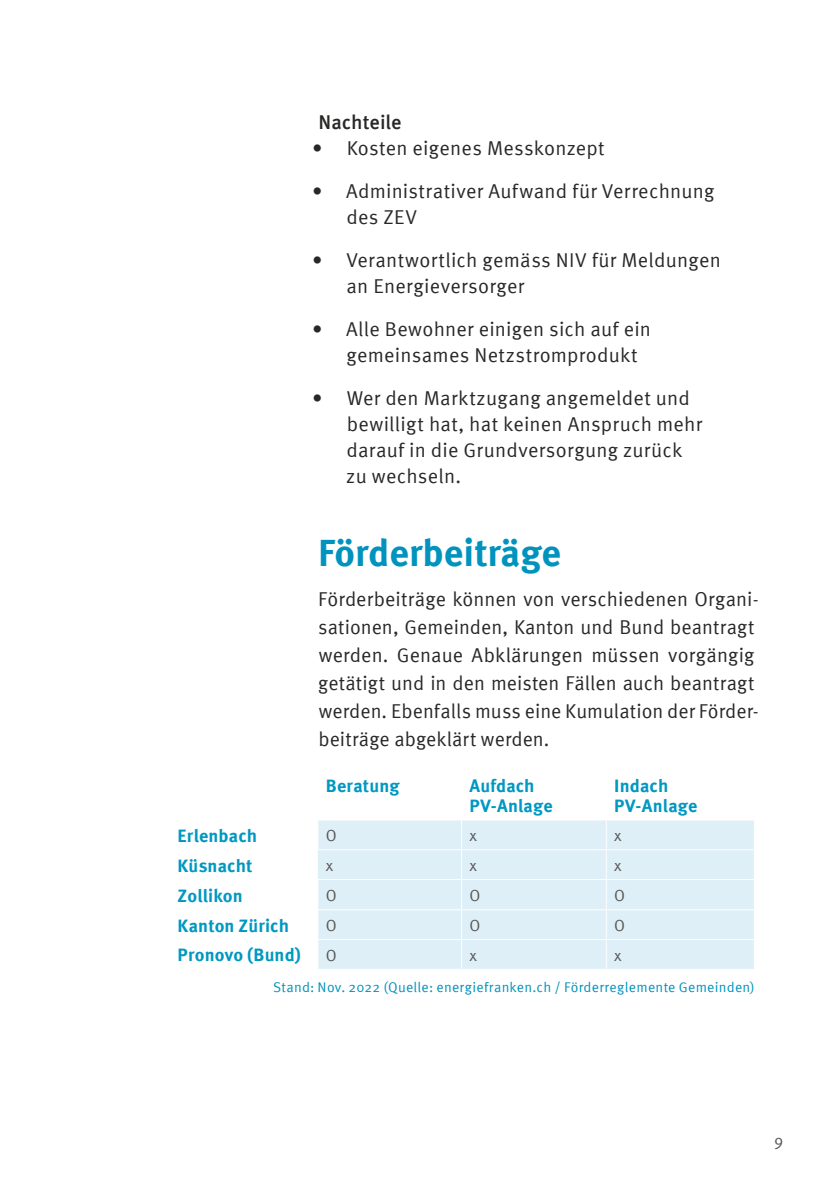
<style>
.page{position:relative;width:840px;height:1191px;background:#fff}
.page>*{position:absolute;margin:0;border:0;box-sizing:border-box;transform-origin:0 0}
.t1{font:700 38px "Meta Pro";color:#0093bd}
.t2{font:20px/26px "Meta Pro";letter-spacing:.01em;color:#282827}
.t3{font:500 20px "Meta Pro";color:#282827}
.t4{font:700 18px/20px "Meta Pro";letter-spacing:.005em;color:#0098c1}
.t5{font:16px "Meta Pro";color:#575756}
.t6{font:14px "Meta Pro";letter-spacing:.02em;color:#0093bd}
</style>
<div class="page">
<div style="left:318px;top:820px;width:435px;height:148px;background:#deeff7"></div>
<hr style="left:461px;top:849px;width:145px;height:1px;background:#fff">
<hr style="left:606px;top:849px;width:148px;height:1px;background:#fff">
<hr style="left:317px;top:879px;width:144px;height:1px;background:#fff">
<hr style="left:461px;top:879px;width:145px;height:1px;background:#fff">
<hr style="left:606px;top:879px;width:148px;height:1px;background:#fff">
<hr style="left:317px;top:909px;width:144px;height:1px;background:#fff">
<hr style="left:461px;top:909px;width:145px;height:1px;background:#fff">
<hr style="left:606px;top:909px;width:148px;height:1px;background:#fff">
<hr style="left:317px;top:939px;width:144px;height:1px;background:#fff">
<hr style="left:461px;top:939px;width:145px;height:1px;background:#fff">
<hr style="left:606px;top:939px;width:148px;height:1px;background:#fff">
<svg style="left:605px;top:820px;width:1px;height:148px"></svg>
<svg style="left:753px;top:820px;width:1px;height:148px"></svg>
<svg style="left:461px;top:820px;width:1px;height:148px"></svg>
<hr style="left:317px;top:849px;width:144px;height:1px;background:#fff">
<p class="t3" style="left:318px;top:106px;width:85px">Nachteile</p>
<p class="t2" style="left:312px;top:133px;width:294px">• Kosten eigenes Messkonzept</p>
<p class="t2" style="left:346px;top:176px;width:369px;text-indent:-34px">• Administrativer Aufwand für Verrechnung des ZEV</p>
<p class="t2" style="left:346px;top:245px;width:375px;text-indent:-34px">• Verantwortlich gemäss NIV für Meldungen an Energieversorger</p>
<p class="t2" style="left:346px;top:314px;width:306px;text-indent:-34px">• Alle Bewohner einigen sich auf ein gemeinsames Netzstromprodukt</p>
<p class="t2" style="left:346px;top:383px;width:357px;text-indent:-34px">• Wer den Marktzugang angemeldet und bewilligt hat, hat keinen Anspruch mehr darauf in die Grundversorgung zurück zu wechseln.</p>
<h1 class="t1" style="left:318px;top:523px;width:244px">Förderbeiträge</h1>
<p class="t2" style="left:318px;top:583px;width:442px;line-height:28px">Förderbeiträge können von verschiedenen Organi&shy;sationen, Gemeinden, Kanton und Bund beantragt werden. Genaue Abklärungen müssen vorgängig getätigt und in den meisten Fällen auch beantragt werden. Ebenfalls muss eine Kumulation der Förder&shy;beiträge abgeklärt werden.</p>
<p class="t4" style="left:325px;top:774px;width:75px">Beratung</p>
<p class="t4" style="left:469px;top:774px;width:85px">Aufdach<br>PV-Anlage</p>
<p class="t4" style="left:614px;top:774px;width:85px">Indach<br>PV-Anlage</p>
<p class="t4" style="left:177px;top:824px;width:81px">Erlenbach</p>
<p class="t5" style="left:325px;top:823px;width:12px">O</p>
<p class="t5" style="left:469px;top:823px;width:9px">x</p>
<p class="t5" style="left:614px;top:823px;width:9px">x</p>
<p class="t4" style="left:177px;top:854px;width:76px">Küsnacht</p>
<p class="t5" style="left:325px;top:853px;width:9px">x</p>
<p class="t5" style="left:469px;top:853px;width:9px">x</p>
<p class="t5" style="left:614px;top:853px;width:9px">x</p>
<p class="t4" style="left:177px;top:884px;width:66px">Zollikon</p>
<p class="t5" style="left:325px;top:883px;width:12px">O</p>
<p class="t5" style="left:469px;top:883px;width:12px">O</p>
<p class="t5" style="left:614px;top:883px;width:12px">O</p>
<p class="t4" style="left:177px;top:914px;width:113px">Kanton Zürich</p>
<p class="t5" style="left:325px;top:913px;width:12px">O</p>
<p class="t5" style="left:469px;top:913px;width:12px">O</p>
<p class="t5" style="left:614px;top:913px;width:12px">O</p>
<p class="t4" style="left:177px;top:944px;width:125px">Pronovo (Bund)</p>
<p class="t5" style="left:325px;top:943px;width:12px">O</p>
<p class="t5" style="left:469px;top:943px;width:9px">x</p>
<p class="t5" style="left:614px;top:943px;width:9px">x</p>
<p class="t6" style="left:273px;top:976px;width:483px">Stand: Nov. 2022 (Quelle: energiefranken.ch / Förderreglemente Gemeinden)</p>
<p class="t5" style="left:773px;top:1128px;width:11px">9</p>
</div>
